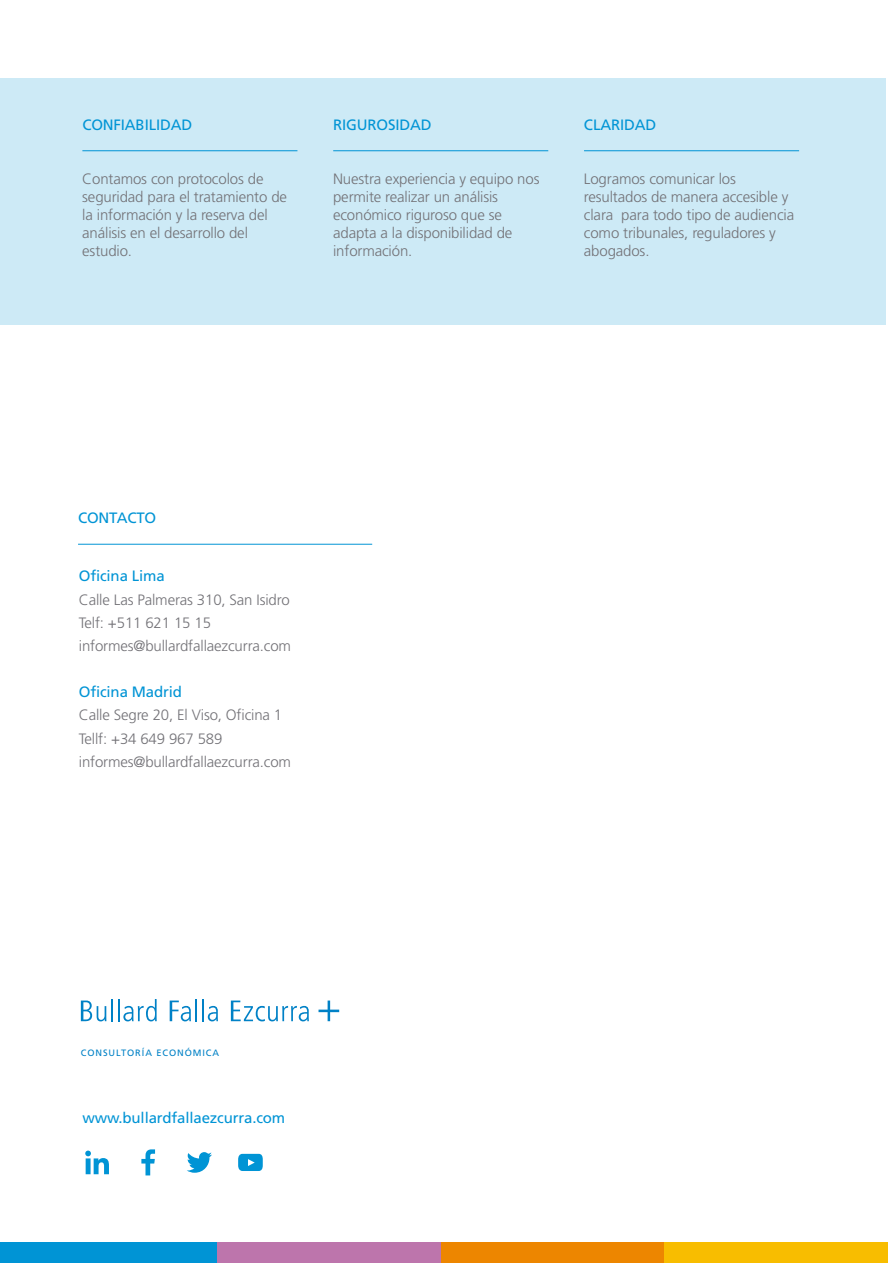
<style>
.page{position:relative;width:888px;height:1263px;background:#fff}
.page>*{position:absolute;margin:0;border:0;box-sizing:border-box;transform-origin:0 0}
.t1{font:300 15px/18px "Frutiger";letter-spacing:-.01em;color:#737277}
.t2{font:15px "Frutiger";letter-spacing:-.01em;color:#0094d5}
.t3{font:9.15px "Frutiger";letter-spacing:.1em;color:#0081c6}
</style>
<div class="page">
<div style="left:0;top:1243px;width:218px;height:20px;background:#0094d5"></div>
<div style="left:218px;top:1243px;width:223px;height:20px;background:#bd75ac"></div>
<div style="left:441px;top:1243px;width:223px;height:20px;background:#ed8600"></div>
<div style="left:664px;top:1243px;width:223px;height:20px;background:#f8bd00"></div>
<div style="left:0;top:79px;width:886px;height:246px;background:#cdeaf6"></div>
<svg style="left:238px;top:1154px;width:25px;height:17px"></svg>
<svg style="left:141px;top:1149px;width:14px;height:26px"></svg>
<svg style="left:85px;top:1150px;width:24px;height:24px"></svg>
<svg style="left:187px;top:1152px;width:25px;height:21px"></svg>
<hr style="left:78px;top:544px;width:294px;height:1px;background:#0094d5">
<hr style="left:82px;top:150px;width:215px;height:1px;background:#0094d5">
<hr style="left:333px;top:150px;width:215px;height:1px;background:#0094d5">
<hr style="left:583px;top:150px;width:215px;height:1px;background:#0094d5">
<hr style="left:111px;top:999px;width:2px;height:22px;background:#0081c6">
<svg style="left:118px;top:999px;width:39px;height:22px"></svg>
<hr style="left:195px;top:999px;width:2px;height:22px;background:#0081c6">
<hr style="left:202px;top:999px;width:2px;height:22px;background:#0081c6">
<svg style="left:208px;top:1006px;width:10px;height:15px"></svg>
<svg style="left:81px;top:1000px;width:25px;height:21px"></svg>
<svg style="left:170px;top:1000px;width:21px;height:21px"></svg>
<svg style="left:231px;top:1000px;width:78px;height:21px"></svg>
<svg style="left:318px;top:1000px;width:21px;height:21px"></svg>
<p class="t2" style="left:82px;top:116px;width:111px">CONFIABILIDAD</p>
<p class="t1" style="left:82px;top:171px;width:206px">Contamos con protocolos de seguridad para el tratamiento de la información y la reserva del análisis en el desarrollo del estudio.</p>
<p class="t2" style="left:333px;top:116px;width:100px">RIGUROSIDAD</p>
<p class="t1" style="left:333px;top:171px;width:208px">Nuestra experiencia y equipo nos permite realizar un análisis económico riguroso que se adapta a la disponibilidad de información.</p>
<p class="t2" style="left:583px;top:116px;width:74px">CLARIDAD</p>
<p class="t1" style="left:583px;top:171px;width:212px">Logramos comunicar los resultados de manera accesible y clara para todo tipo de audiencia como tribunales, reguladores y abogados.</p>
<p class="t2" style="left:78px;top:508px;width:80px">CONTACTO</p>
<p class="t2" style="left:79px;top:567px;width:87px">Oficina Lima</p>
<p class="t1" style="left:79px;top:588px;width:214px;line-height:23.1px">Calle Las Palmeras 310, San Isidro<br>Telf: +511 621 15 15 informes@bullardfallaezcurra.com</p>
<p class="t2" style="left:79px;top:683px;width:105px">Oficina Madrid</p>
<p class="t1" style="left:79px;top:704px;width:214px;line-height:23.1px">Calle Segre 20, El Viso, Oficina 1<br>Tellf: +34 649 967 589 informes@bullardfallaezcurra.com</p>
<p class="t3" style="left:81px;top:1047px;width:140px">CONSULTORÍA ECONÓMICA</p>
<p class="t2" style="left:82px;top:1109px;width:204px">www.bullardfallaezcurra.com</p>
</div>
